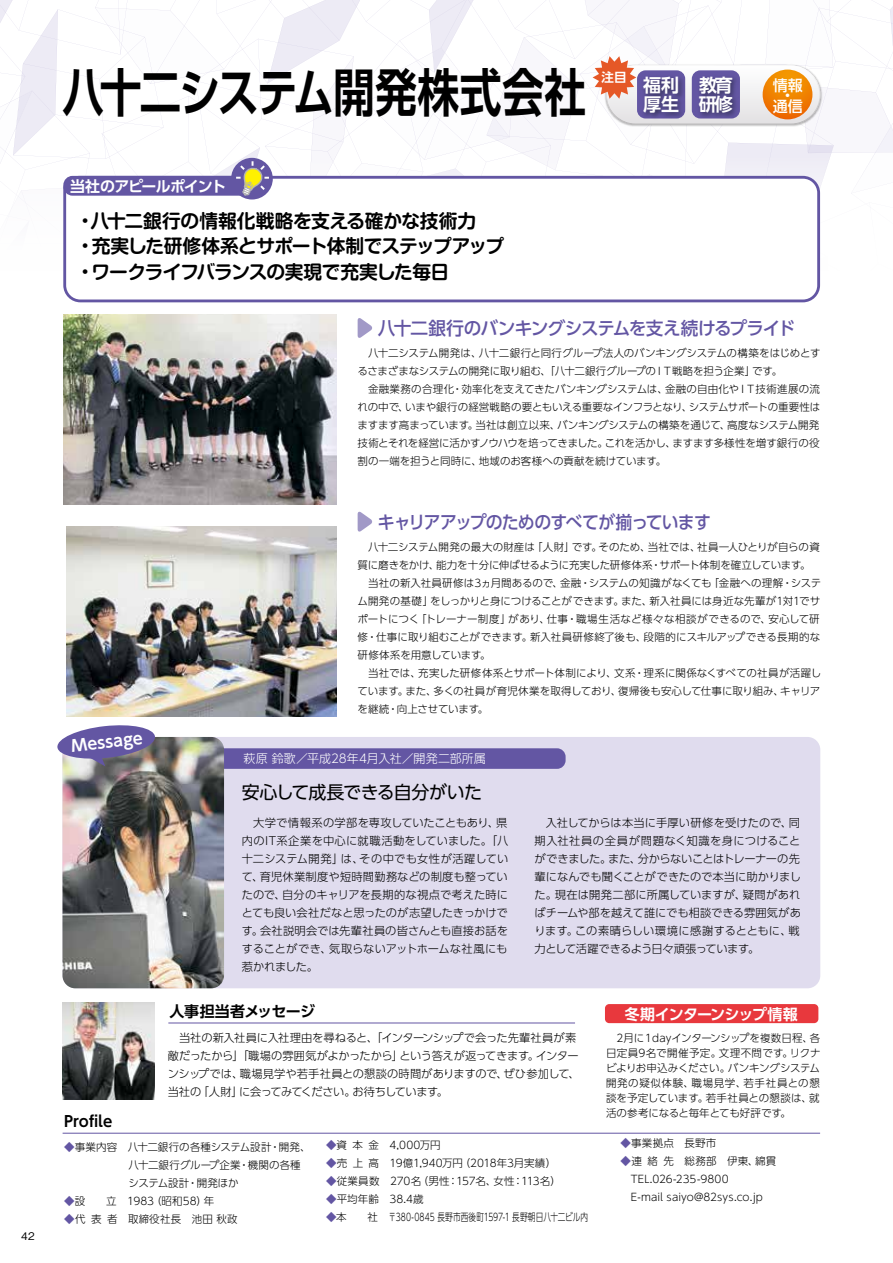
<style>
.page{position:relative;width:893px;height:1263px;background:#fff}
.page>*{position:absolute;margin:0;border:0;box-sizing:border-box;transform-origin:0 0}
.t1{font:700 51.75px "UD Shin Go Pro De";letter-spacing:-.04em;color:#000;scale:.81 1}
.t2{font:700 18.75px/25.5px "Shin M Go De";letter-spacing:-.03em;color:#000}
.t3{font:500 18px "UD Shin Go Pro";letter-spacing:-.05em;color:#6356a3}
.t4{font:500 18px "UD Shin Go Pro";letter-spacing:-.05em;color:#6356a3;scale:.94 1}
.t5{font:18px "UD Shin Go Pro";letter-spacing:-.05em;color:#000}
.t6{font:700 18px/18.8px "UD Shin Go Pro De";letter-spacing:-.05em;color:#fff}
.t7{font:700 15.9px "UD Shin Go Pro De";color:#fff}
.t8{font:700 15px "UD Shin Go Pro De";letter-spacing:-.055em;color:#fff}
.t9{font:700 15px "UD Shin Go Pro De";letter-spacing:-.03em;color:#000}
.t10{font:700 15px "UD Shin Go Pro De";letter-spacing:-.01em;color:#000}
.t11{font:500 15px "UD Shin Go Pro";color:#fff}
.t12{font:700 12.6px "UD Shin Go Pro De";color:#fff}
.t13{font:300 12px "UD Shin Go Pro";color:#fff}
.t14{font:300 11.25px/18px "UD Shin Go Pro";letter-spacing:-.02em;color:#000;text-align:justify}
.t15{font:300 10.5px/18px "UD Shin Go Pro";color:#000;text-align:justify}
.t16{font:300 10.5px/18px "UD Shin Go Pro";letter-spacing:-.025em;color:#000}
.t17{font:300 10.5px "UD Shin Go Pro";letter-spacing:.02em;color:#000}
.t18{font:300 10.5px "UD Shin Go Pro";letter-spacing:.025em;color:#000}
.t19{font:300 10.5px "UD Shin Go Pro";letter-spacing:-.02em;color:#000}
.t20{font:500 10.5px "Gothic BBB Pr 6";color:#000}
.s1{font-family:"UD Shin Go Pro";font-weight:500;font-size:19.5px}
.s2{color:#6356a3}
</style>
<div class="page">
<svg style="left:0;top:0;width:893px;height:271px"></svg>
<svg style="left:63px;top:176px;width:757px;height:126px"></svg>
<div style="left:605px;top:1004px;width:213px;height:19px;background:#e8383d;border-radius:4px"></div>
<div style="left:62px;top:737px;width:758px;height:251px;background:#e0dcee;border-radius:13px"></div>
<img style="left:64px;top:315px;width:272px;height:189px">
<hr style="left:63px;top:1133px;width:757px;height:1px;background:#6356a3">
<hr style="left:168px;top:1023px;width:407px;height:1px;background:#6356a3">
<div style="left:195px;top:748px;width:371px;height:21px;background:#6356a3;border-radius:9px"></div>
<img style="left:62px;top:1002px;width:92px;height:97px">
<img style="left:603px;top:64px;width:220px;height:64px">
<img style="left:639px;top:124px;width:49px;height:2px">
<img style="left:694px;top:124px;width:48px;height:2px">
<svg style="left:593px;top:56px;width:227px;height:68px"></svg>
<svg style="left:358px;top:318px;width:14px;height:20px"></svg>
<img style="left:67px;top:526px;width:269px;height:190px">
<svg style="left:358px;top:512px;width:14px;height:20px"></svg>
<div style="left:231px;top:158px;width:42px;height:41px;background:#6356a3;border-radius:50%"></div>
<div style="left:63px;top:176px;width:195px;height:20px;background:#6356a3;border-radius:9px"></div>
<svg style="left:236px;top:161px;width:33px;height:35px"></svg>
<img style="left:62px;top:737px;width:162px;height:251px">
<svg style="left:57px;top:725px;width:99px;height:41px"></svg>
<p class="t20" style="left:21px;top:1228px;width:15px">42</p>
<h1 class="t1" style="left:62px;top:50px;width:649px">八十二システム開発株式会社</h1>
<h3 class="t6" style="left:643px;top:75px;width:38px">福利厚生</h3>
<h3 class="t6" style="left:699px;top:75px;width:36px">教育研修</h3>
<h3 class="t11" style="left:773px;top:73px;width:32px">情報</h3>
<p class="t12" style="left:601px;top:67px;width:27px">注目</p>
<h3 class="t11" style="left:780px;top:83px;width:16px">・</h3>
<h3 class="t11" style="left:773px;top:94px;width:32px">通信</h3>
<h3 class="t8" style="left:70px;top:174px;width:157px">当社のアピールポイント</h3>
<h2 class="t2" style="left:76px;top:206px;width:430px"><span class="s1">・</span>八十二銀行の情報化戦略を支える確かな技術力<br><span class="s1">・</span>充実した研修体系とサポート体制でステップアップ<span class="s1">・</span>ワークライフバランスの実現で充実した毎日</h2>
<h3 class="t3" style="left:378px;top:314px;width:419px">八十二銀行のバンキングシステムを支え続けるプライド</h3>
<p class="t16" style="left:357px;top:344px;width:465px;text-indent:10px">八十二システム開発は、八十二銀行と同行グループ法人のバンキングシステムの構築をはじめとするさまざまなシステムの開発に取り組む、「八十二銀行グループのＩＴ戦略を担う企業」です。</p>
<p class="t15" style="left:357px;top:380px;width:464px;text-indent:10px">金融業務の合理化・効率化を支えてきたバンキングシステムは、金融の自由化やＩＴ技術進展の流れの中で、いまや銀行の経営戦略の要ともいえる重要なインフラとなり、システムサポートの重要性はますます高まっています。当社は創立以来、バンキングシステムの構築を通じて、高度なシステム開発技術とそれを経営に活かすノウハウを培ってきました。これを活かし、ますます多様性を増す銀行の役割の一端を担うと同時に、地域のお客様への貢献を続けています。</p>
<h3 class="t4" style="left:378px;top:507px;width:356px">キャリアアップのためのすべてが揃っています</h3>
<h3 class="t7" style="left:70px;top:732px;width:73px;rotate:-6deg">Message</h3>
<h3 class="t10" style="left:64px;top:1109px;width:50px">Profile</h3>
<p class="t15" style="left:368px;top:538px;width:453px">八十二システム開発の最大の財産は「人財」です。そのため、当社では、社員一人ひとりが自らの資</p>
<p class="t15" style="left:357px;top:556px;width:455px">質に磨きをかけ、能力を十分に伸ばせるように充実した研修体系・サポート体制を確立しています。</p>
<p class="t15" style="left:368px;top:574px;width:455px">当社の新入社員研修は3ヵ月間あるので、金融・システムの知識がなくても「金融への理解・システ</p>
<p class="t15" style="left:357px;top:592px;width:464px">ム開発の基礎」をしっかりと身につけることができます。また、新入社員には身近な先輩が1対1でサ</p>
<p class="t17" style="left:357px;top:611px;width:464px">ポートにつく「トレーナー制度」があり、仕事・職場生活など様々な相談ができるので、安心して研</p>
<p class="t15" style="left:357px;top:628px;width:464px">修・仕事に取り組むことができます。新入社員研修終了後も、段階的にスキルアップできる長期的な</p>
<p class="t15" style="left:357px;top:646px;width:135px">研修体系を用意しています。</p>
<p class="t15" style="left:368px;top:664px;width:455px">当社では、充実した研修体系とサポート体制により、文系・理系に関係なくすべての社員が活躍し</p>
<p class="t15" style="left:357px;top:682px;width:464px">ています。また、多くの社員が育児休業を取得しており、復帰後も安心して仕事に取り組み、キャリア</p>
<p class="t19" style="left:357px;top:701px;width:132px">を継続・向上させています。</p>
<p class="t13" style="left:244px;top:749px;width:244px">萩原 鈴歌／平成28年4月入社／開発二部所属</p>
<h3 class="t5" style="left:242px;top:778px;width:242px">安心して成長できる自分がいた</h3>
<p class="t14" style="left:242px;top:813px;width:268px;text-indent:11px">大学で情報系の学部を専攻していたこともあり、県内のIT系企業を中心に就職活動をしていました。「八十二システム開発」は、その中でも女性が活躍していて、育児休業制度や短時間勤務などの制度も整っていたので、自分のキャリアを長期的な視点で考えた時にとても良い会社だなと思ったのが志望したきっかけです。会社説明会では先輩社員の皆さんとも直接お話をすることができ、気取らないアットホームな社風にも惹かれました。</p>
<p class="t14" style="left:534px;top:813px;width:268px;text-indent:11px">入社してからは本当に手厚い研修を受けたので、同期入社社員の全員が問題なく知識を身につけることができました。また、分からないことはトレーナーの先輩になんでも聞くことができたので本当に助かりました。現在は開発二部に所属していますが、疑問があればチームや部を越えて誰にでも相談できる雰囲気があります。この素晴らしい環境に感謝するとともに、戦力として活躍できるよう日々頑張っています。</p>
<h3 class="t9" style="left:169px;top:999px;width:147px">人事担当者メッセージ</h3>
<h3 class="t8" style="left:625px;top:1002px;width:174px">冬期インターンシップ情報</h3>
<p class="t14" style="left:168px;top:1028px;width:414px;text-align:left;text-indent:11px">当社の新入社員に入社理由を尋ねると、「インターンシップで会った先輩社員が素敵だったから」「職場の雰囲気がよかったから」という答えが返ってきます。インターンシップでは、職場見学や若手社員との懇談の時間がありますので、ぜひ参加して、当社の「人財」に会ってみてください。お待ちしています。</p>
<p class="t15" style="left:606px;top:1030px;width:216px;line-height:15px;text-indent:10px">2月に１dayインターンシップを複数日程、各日定員9名で開催予定。文理不問です。リクナビよりお申込みください。バンキングシステム開発の疑似体験、職場見学、若手社員との懇談を予定しています。若手社員との懇談は、就活の参考になると毎年とても好評です。</p>
<p class="t15" style="left:118px;top:1138px;width:194px;text-align:left;text-indent:-54px"><span class="s2">◆</span>事業内容　八十二銀行の各種システム設計・開発、　八十二銀行グループ企業・機関の各種　システム設計・開発ほか</p>
<p class="t15" style="left:64px;top:1192px;width:152px"><span class="s2">◆</span>設　　立　1983（昭和58）年</p>
<p class="t18" style="left:64px;top:1211px;width:175px"><span class="s2">◆</span>代表者　取締役社長　池田 秋政</p>
<p class="t18" style="left:326px;top:1136px;width:116px"><span class="s2">◆</span>資本金　4,000万円</p>
<p class="t15" style="left:326px;top:1153px;width:232px"><span class="s2">◆</span>売上高　19億1,940万円（2018年3月実績）</p>
<p class="t15" style="left:326px;top:1171px;width:236px"><span class="s2">◆</span>従業員数　270名（男性：157名、女性：113名）</p>
<p class="t15" style="left:326px;top:1189px;width:99px"><span class="s2">◆</span>平均年齢　38.4歳</p>
<p class="t15" style="left:326px;top:1207px;width:264px"><span class="s2">◆</span>本　　社　〒380-0845 長野市西後町1597-1 長野朝日八十二ビル内</p>
<p class="t15" style="left:620px;top:1134px;width:97px"><span class="s2">◆</span>事業拠点　長野市</p>
<p class="t15" style="left:620px;top:1152px;width:157px;text-align:left"><span class="s2">◆</span>連絡先　総務部　伊東、綿貫　TEL.026-235-9800<br>　E-mail saiyo@82sys.co.jp</p>
</div>
